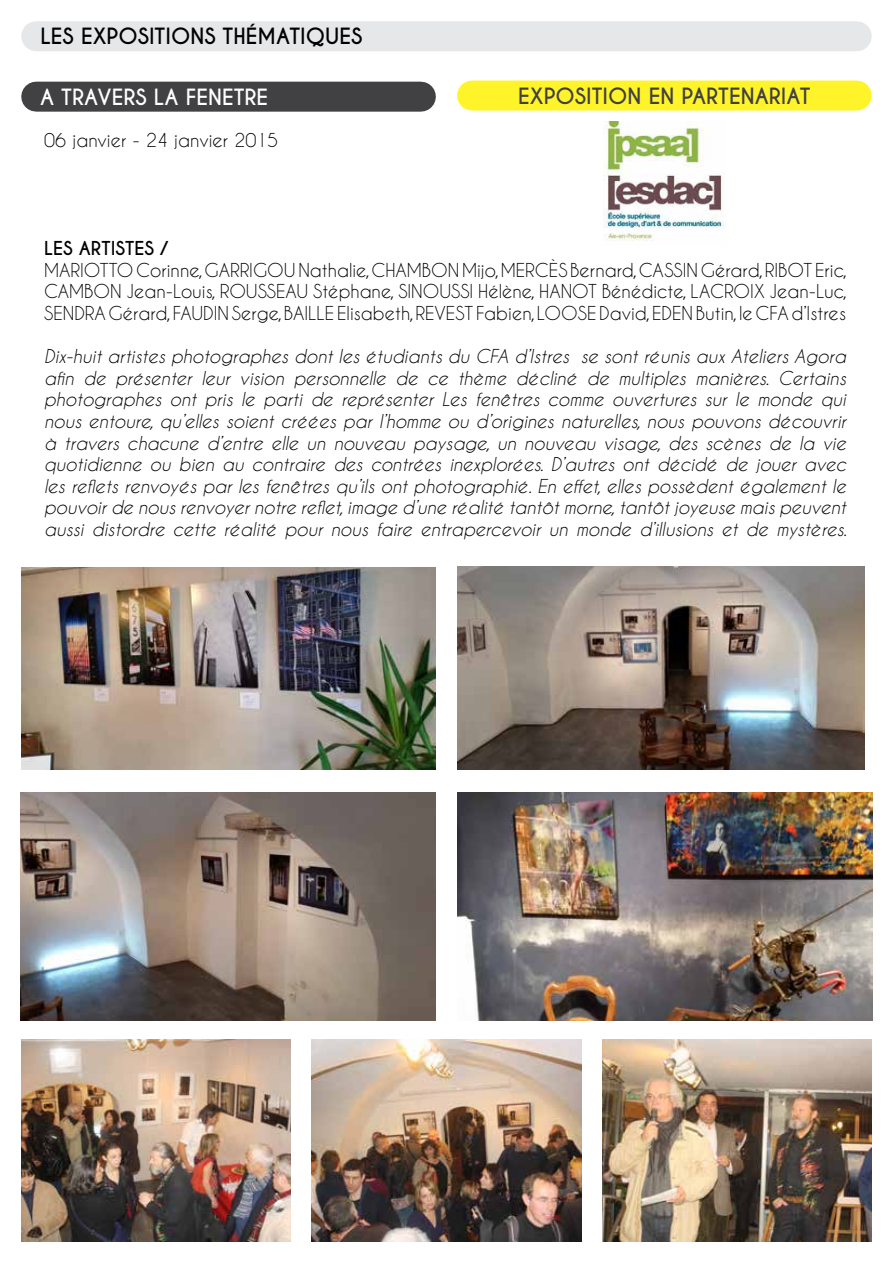
<style>
.page{position:relative;width:893px;height:1263px;background:#fff}
.page>*{position:absolute;margin:0;border:0;box-sizing:border-box;transform-origin:0 0}
.t1{font:700 21px "Caviar Dreams";color:#000}
.t2{font:700 21px "Caviar Dreams";color:#414042}
.t3{font:700 21px "Caviar Dreams";color:#fff}
.t4{font:italic 18px/21.6px "Caviar Dreams";color:#000;text-align:justify}
.t5{font:18px/21.6px "Caviar Dreams";color:#000;text-align:justify}
.t6{font:700 18px "Caviar Dreams";color:#000}
</style>
<div class="page">
<div style="left:36px;top:82px;width:385px;height:30px;background:#414042"></div>
<div style="left:36px;top:21px;width:821px;height:30px;background:#e6e7e8"></div>
<img style="left:604px;top:122px;width:120px;height:119px">
<div style="left:472px;top:81px;width:385px;height:30px;background:#fff32a"></div>
<img style="left:602px;top:1040px;width:270px;height:202px">
<img style="left:312px;top:1040px;width:269px;height:202px">
<img style="left:21px;top:1040px;width:270px;height:202px">
<img style="left:457px;top:567px;width:408px;height:203px">
<img style="left:21px;top:568px;width:415px;height:202px">
<img style="left:457px;top:792px;width:416px;height:229px">
<img style="left:20px;top:792px;width:416px;height:229px">
<p class="t1" style="left:40px;top:24px;width:323px">LES EXPOSITIONS THÉMATIQUES</p>
<p class="t3" style="left:40px;top:84px;width:84px">ATRAVERS</p>
<p class="t3" style="left:154px;top:84px;width:56px">LA FENETRE</p>
<p class="t5" style="left:44px;top:129px;width:236px">06 janvier - 24 janvier 2015</p>
<p class="t2" style="left:518px;top:83px;width:177px">EXPOSITION EN PARTENA</p>
<p class="t2" style="left:769px;top:83px;width:43px">RIAT</p>
<p class="t6" style="left:44px;top:237px;width:125px">LES ARTISTES /</p>
<p class="t5" style="left:44px;top:259px;width:804px">MARIOTTO Corinne, GARRIGOU Nathalie, CHAMBON Mijo, MERCÈS Bernard, CASSIN Gérard, RIBOT Eric, CAMBON Jean-Louis, ROUSSEAU Stéphane, SINOUSSI Hélène, HANOT Bénédicte, LACROIX Jean-Luc, SENDRA Gérard, FAUDIN Serge, BAILLE Elisabeth, REVEST Fabien, LOOSE David, EDEN Butin, le CFA d’Istres</p>
<p class="t4" style="left:44px;top:345px;width:804px">Dix-huit artistes photographes dont les étudiants du CFA d’Istres se sont réunis aux Ateliers Agora afin de présenter leur vision personnelle de ce thème décliné de multiples manières. Certains photographes ont pris le parti de représenter Les fenêtres comme ouvertures sur le monde qui nous entoure, qu’elles soient créées par l’homme ou d’origines naturelles, nous pouvons découvrir à travers chacune d’entre elle un nouveau paysage, un nouveau visage, des scènes de la vie quotidienne ou bien au contraire des contrées inexplorées. D’autres ont décidé de jouer avec les reflets renvoyés par les fenêtres qu’ils ont photographié. En effet, elles possèdent également le pouvoir de nous renvoyer notre reflet, image d’une réalité tantôt morne, tantôt joyeuse mais peuvent aussi distordre cette réalité pour nous faire entrapercevoir un monde d’illusions et de mystères.</p>
</div>
